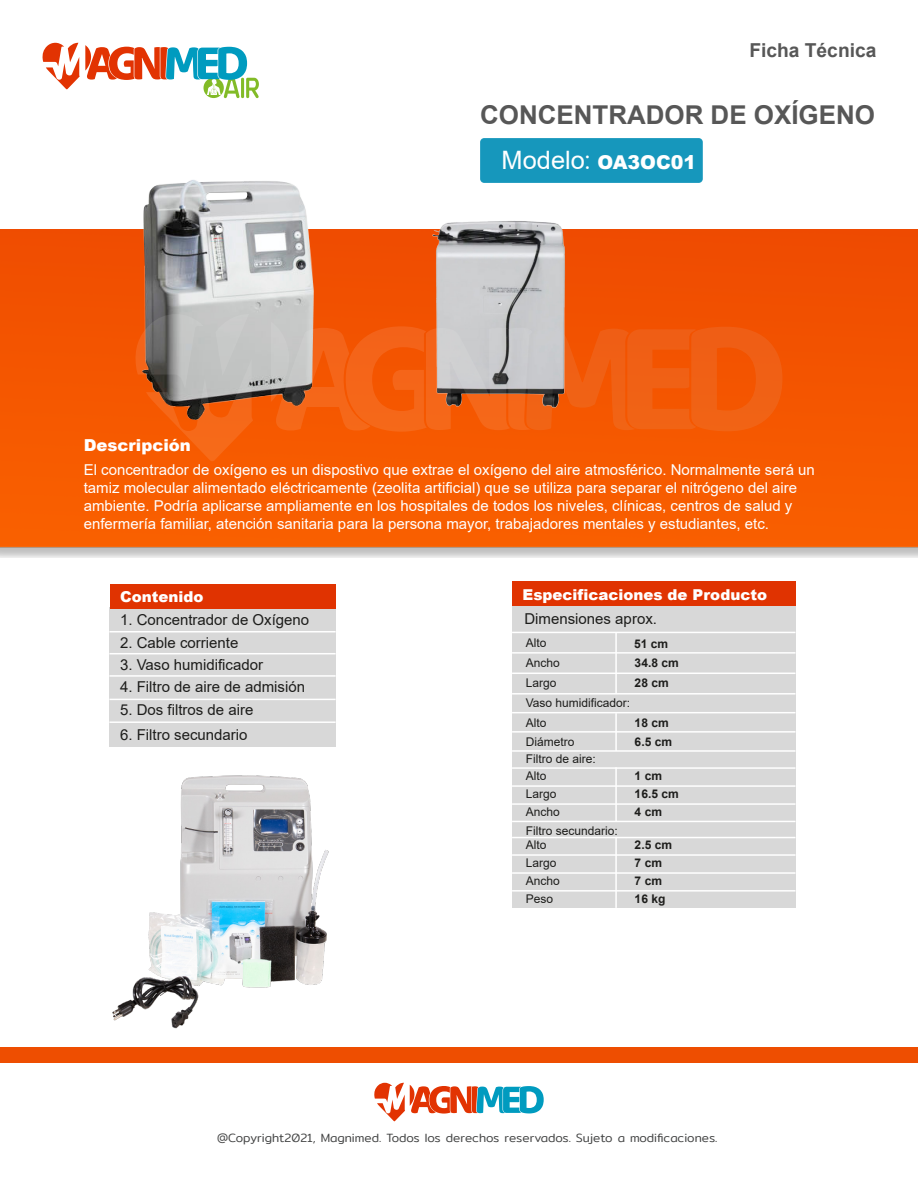
<style>
.page{position:relative;width:918px;height:1188px;background:#fff}
.page>*{position:absolute;margin:0;border:0;box-sizing:border-box;transform-origin:0 0}
.t1{font:700 25.95px "Arial";color:#575757}
.t2{font:700 19.2px "Arial";color:#575757}
.t3{font:900 19.05px "Arial";color:#fff}
.t4{font:900 16.5px "Arial";color:#fff}
.t5{font:15px/18px "Arial";color:#fff}
.t6{font:15px "Arial";color:#1d1d1b}
.t7{font:900 15px "Arial";color:#fff}
.t8{font:12px/19.8px "Arial";color:#1d1d1b}
.t9{font:300 12px "Mitr";color:#424343}
.t10{font:700 12px/19.5px "Arial";color:#1d1d1b}
.s1{font-weight:400;font-size:25.35px}
.s2{font-family:"Montserrat";font-weight:400;font-size:25.35px}
</style>
<div class="page">
<img style="left:109px;top:746px;width:227px;height:283px">
<img style="left:0;top:229px;width:918px;height:329px">
<div style="left:480px;top:138px;width:223px;height:45px;background:#1697bc;border-radius:4px"></div>
<svg style="left:374px;top:1083px;width:170px;height:38px"></svg>
<div style="left:0;top:1047px;width:918px;height:15px;background:#ee4e01"></div>
<div style="left:110px;top:607px;width:226px;height:139px;background:#d8d8d8"></div>
<div style="left:110px;top:584px;width:226px;height:24px;background:#e03301"></div>
<hr style="left:109px;top:631px;width:227px;height:1px;background:#fff">
<hr style="left:109px;top:653px;width:227px;height:1px;background:#fff">
<hr style="left:109px;top:675px;width:227px;height:2px;background:#fff">
<hr style="left:109px;top:699px;width:227px;height:1px;background:#fff">
<hr style="left:109px;top:721px;width:227px;height:2px;background:#fff">
<div style="left:512px;top:632px;width:283px;height:276px;background:#d8d8d8"></div>
<div style="left:512px;top:605px;width:283px;height:28px;background:#d8d8d8"></div>
<hr style="left:615px;top:632px;width:2px;height:62px;background:#fff">
<hr style="left:615px;top:713px;width:2px;height:38px;background:#fff">
<hr style="left:615px;top:767px;width:2px;height:54px;background:#fff">
<hr style="left:615px;top:837px;width:2px;height:71px;background:#fff">
<hr style="left:512px;top:632px;width:283px;height:1px;background:#fff">
<hr style="left:512px;top:652px;width:283px;height:2px;background:#fff">
<hr style="left:512px;top:693px;width:283px;height:2px;background:#fff">
<hr style="left:512px;top:712px;width:283px;height:1px;background:#fff">
<hr style="left:512px;top:731px;width:283px;height:2px;background:#fff">
<hr style="left:512px;top:750px;width:283px;height:2px;background:#fff">
<hr style="left:512px;top:767px;width:283px;height:2px;background:#fff">
<hr style="left:512px;top:673px;width:283px;height:1px;background:#fff">
<div style="left:512px;top:582px;width:283px;height:24px;background:#e03301"></div>
<hr style="left:512px;top:785px;width:283px;height:2px;background:#fff">
<hr style="left:512px;top:803px;width:283px;height:2px;background:#fff">
<hr style="left:512px;top:821px;width:283px;height:1px;background:#fff">
<hr style="left:512px;top:837px;width:283px;height:1px;background:#fff">
<hr style="left:512px;top:854px;width:283px;height:2px;background:#fff">
<hr style="left:512px;top:872px;width:283px;height:2px;background:#fff">
<hr style="left:512px;top:890px;width:283px;height:2px;background:#fff">
<img style="left:434px;top:221px;width:137px;height:101px">
<img style="left:41px;top:180px;width:393px;height:249px">
<svg style="left:136px;top:314px;width:117px;height:147px;background:#c5825b"></svg>
<svg style="left:271px;top:322px;width:511px;height:110px;background:#e47134"></svg>
<svg style="left:42px;top:43px;width:217px;height:55px"></svg>
<p class="t2" style="left:749px;top:37px;width:129px">Ficha Técnica</p>
<h1 class="t1" style="left:480px;top:97px;width:396px">CONCENTRADOR DE OXÍGENO</h1>
<p class="t3" style="left:502px;top:148px;width:196px"><span class="s1">Modelo</span><span class="s2">:</span> OA3OC01</p>
<p class="t4" style="left:84px;top:433px;width:109px">Descripción</p>
<p class="t5" style="left:84px;top:461px;width:733px">El concentrador de oxígeno es un dispostivo que extrae el oxígeno del aire atmosférico. Normalmente será un tamiz molecular alimentado eléctricamente (zeolita artificial) que se utiliza para separar el nitrógeno del aire ambiente. Podría aplicarse ampliamente en los hospitales de todos los niveles, clínicas, centros de salud y enfermería familiar, atención sanitaria para la persona mayor, trabajadores mentales y estudiantes, etc.</p>
<p class="t7" style="left:120px;top:586px;width:85px">Contenido</p>
<p class="t6" style="left:120px;top:609px;width:191px">1. Concentrador de Oxígeno</p>
<p class="t6" style="left:120px;top:632px;width:120px">2. Cable corriente</p>
<p class="t6" style="left:120px;top:654px;width:145px">3. Vaso humidificador</p>
<p class="t6" style="left:120px;top:677px;width:187px">4. Filtro de aire de admisión</p>
<p class="t6" style="left:120px;top:700px;width:135px">5. Dos filtros de aire</p>
<p class="t6" style="left:120px;top:724px;width:129px">6. Filtro secundario</p>
<p class="t7" style="left:523px;top:584px;width:246px">Especificaciones de Producto</p>
<p class="t6" style="left:524px;top:608px;width:134px">Dimensiones aprox.</p>
<p class="t8" style="left:526px;top:633px;width:36px">Alto<br>Ancho<br>Largo</p>
<p class="t10" style="left:634px;top:634px;width:46px">51 cm<br>34.8 cm<br>28 cm</p>
<p class="t8" style="left:526px;top:693px;width:106px">Vaso humidificador:</p>
<p class="t8" style="left:526px;top:713px;width:22px">Alto</p>
<p class="t10" style="left:635px;top:714px;width:36px">18 cm</p>
<p class="t8" style="left:526px;top:732px;width:50px">Diámetro</p>
<p class="t10" style="left:635px;top:732px;width:39px">6.5 cm</p>
<p class="t8" style="left:526px;top:749px;width:72px">Filtro de aire:</p>
<p class="t8" style="left:526px;top:766px;width:22px">Alto</p>
<p class="t10" style="left:635px;top:766px;width:29px">1 cm</p>
<p class="t8" style="left:526px;top:784px;width:32px">Largo</p>
<p class="t10" style="left:635px;top:784px;width:46px">16.5 cm</p>
<p class="t8" style="left:526px;top:802px;width:36px">Ancho</p>
<p class="t10" style="left:635px;top:802px;width:29px">4 cm</p>
<p class="t8" style="left:526px;top:835px;width:22px">Alto</p>
<p class="t10" style="left:635px;top:835px;width:39px">2.5 cm</p>
<p class="t8" style="left:526px;top:853px;width:32px">Largo</p>
<p class="t10" style="left:635px;top:853px;width:29px">7 cm</p>
<p class="t8" style="left:526px;top:871px;width:36px">Ancho</p>
<p class="t10" style="left:635px;top:871px;width:29px">7 cm</p>
<p class="t8" style="left:526px;top:889px;width:29px">Peso</p>
<p class="t10" style="left:635px;top:889px;width:32px">16 kg</p>
<p class="t8" style="left:526px;top:820px;width:94px">Filtro secundario:</p>
<p class="t9" style="left:217px;top:1130px;width:502px">@Copyright2021, Magnimed. Todos los derechos reservados. Sujeto a modificaciones.</p>
</div>
